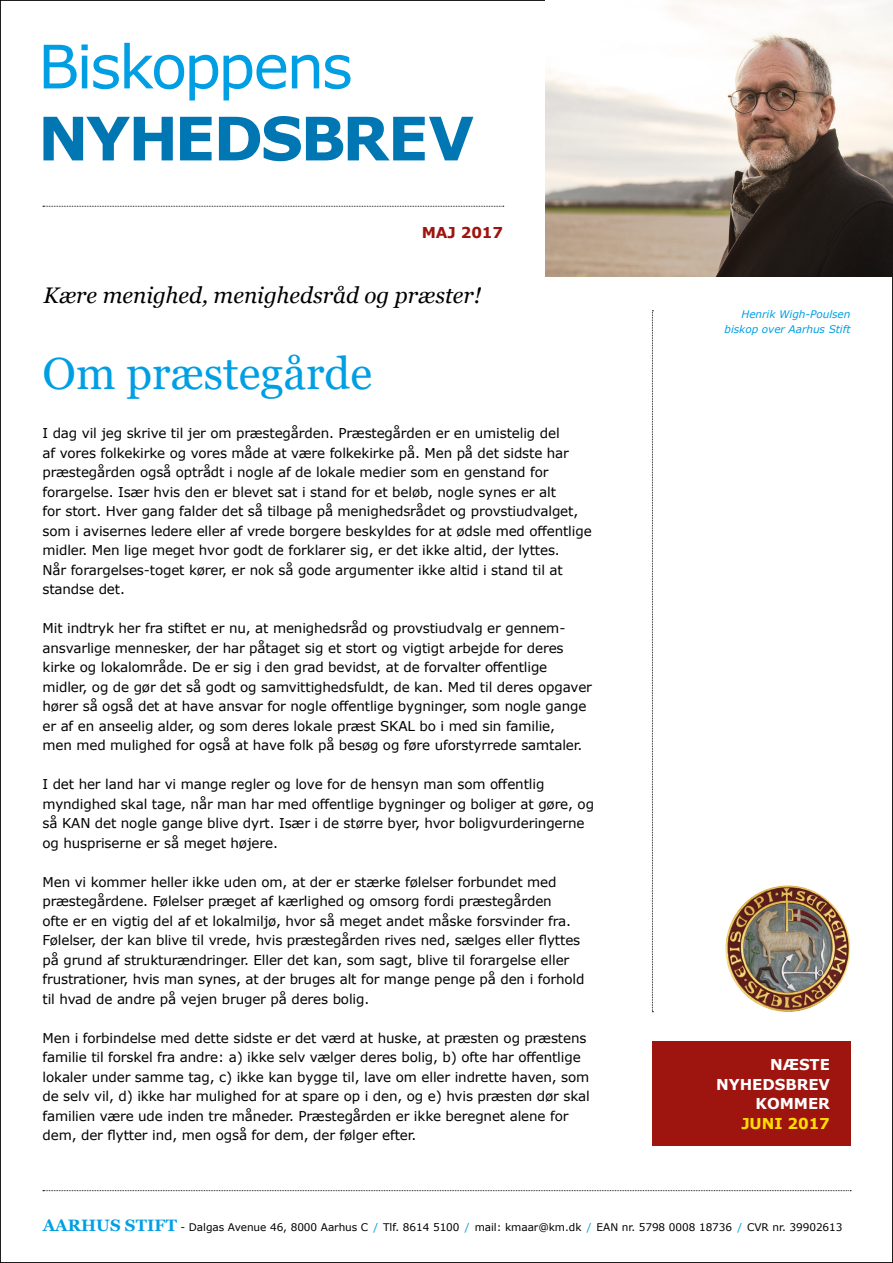
<style>
.page{position:relative;width:893px;height:1263px;background:#fff}
.page>*{position:absolute;margin:0;border:0;box-sizing:border-box;transform-origin:0 0}
.t1{font:60px "Verdana";letter-spacing:-.045em;color:#009fe3}
.t2{font:700 60px "Verdana";letter-spacing:-.045em;color:#0077b3}
.t3{font:45px "Georgia";color:#009fe3}
.t4{font:italic 22.5px "Georgia";color:#000}
.t5{font:700 15px/19.5px "Verdana";letter-spacing:-.005em;color:#fff;text-align:right}
.t6{font:700 15px "Verdana";letter-spacing:-.005em;color:#fd0}
.t7{font:700 15px "Verdana";letter-spacing:-.005em;color:#9e1510}
.t8{font:13.5px/19.5px "Verdana";letter-spacing:-.01em;color:#000}
.t9{font:10.5px "Verdana";letter-spacing:-.005em;color:#000}
.t10{font:italic 10.5px/15px "Verdana";letter-spacing:-.005em;color:#009fe3;text-align:right}
.s1{font-family:"Georgia";font-weight:700;font-size:16.5px;color:#009fe3}
.s2{color:#009fe3}
</style>
<div class="page">
<svg style="left:43px;top:1190px;width:808px;height:1px"></svg>
<img style="left:546px;top:0;width:347px;height:276px">
<svg style="left:652px;top:310px;width:1px;height:702px"></svg>
<img style="left:725px;top:885px;width:125px;height:127px;border-radius:50%">
<div style="left:652px;top:1042px;width:198px;height:104px;background:#9e1510"></div>
<svg style="left:43px;top:206px;width:461px;height:1px"></svg>
<h1 class="t1" style="left:38px;top:28px;width:317px">Biskoppens</h1>
<h1 class="t2" style="left:38px;top:100px;width:438px">NYHEDSBREV</h1>
<p class="t7" style="left:422px;top:223px;width:83px">MAJ 2017</p>
<h3 class="t4" style="left:43px;top:283px;width:439px">Kære menighed, menighedsråd og præster!</h3>
<h2 class="t3" style="left:43px;top:348px;width:331px">Om præstegårde</h2>
<p class="t8" style="left:43px;top:423px;width:551px">I dag vil jeg skrive til jer om præstegården. Præstegården er en umistelig del<br>af vores folkekirke og vores måde at være folkekirke på. Men på det sidste har præstegården også optrådt i nogle af de lokale medier som en genstand for forargelse. Især hvis den er blevet sat i stand for et beløb, nogle synes er alt<br>for stort. Hver gang falder det så tilbage på menighedsrådet og provstiudvalget, som i avisernes ledere eller af vrede borgere beskyldes for at ødsle med offentlige midler. Men lige meget hvor godt de forklarer sig, er det ikke altid, der lyttes.<br>Når forargelses-toget kører, er nok så gode argumenter ikke altid i stand til at standse det.</p>
<p class="t8" style="left:43px;top:618px;width:551px">Mit indtryk her fra stiftet er nu, at menighedsråd og provstiudvalg er gennem&shy;ansvarlige mennesker, der har påtaget sig et stort og vigtigt arbejde for deres kirke og lokalområde. De er sig i den grad bevidst, at de forvalter offentlige midler, og de gør det så godt og samvittighedsfuldt, de kan. Med til deres opgaver hører så også det at have ansvar for nogle offentlige bygninger, som nogle gange er af en anseelig alder, og som deres lokale præst SKAL bo i med sin familie,<br>men med mulighed for også at have folk på besøg og føre uforstyrrede samtaler.</p>
<p class="t8" style="left:43px;top:774px;width:553px">I det her land har vi mange regler og love for de hensyn man som offentlig myndighed skal tage, når man har med offentlige bygninger og boliger at gøre, og så KAN det nogle gange blive dyrt. Især i de større byer, hvor boligvurderingerne og huspriserne er så meget højere.</p>
<p class="t8" style="left:43px;top:872px;width:544px">Men vi kommer heller ikke uden om, at der er stærke følelser forbundet med præstegårdene. Følelser præget af kærlighed og omsorg fordi præstegården<br>ofte er en vigtig del af et lokalmiljø, hvor så meget andet måske forsvinder fra.<br>Følelser, der kan blive til vrede, hvis præstegården rives ned, sælges eller flyttes på grund af strukturændringer. Eller det kan, som sagt, blive til forargelse eller frustrationer, hvis man synes, at der bruges alt for mange penge på den i forhold til hvad de andre på vejen bruger på deres bolig.</p>
<p class="t8" style="left:43px;top:1028px;width:549px">Men i forbindelse med dette sidste er det værd at huske, at præsten og præstens familie til forskel fra andre: a) ikke selv vælger deres bolig, b) ofte har offentlige lokaler under samme tag, c) ikke kan bygge til, lave om eller indrette haven, som de selv vil, d) ikke har mulighed for at spare op i den, og e) hvis præsten dør skal familien være ude inden tre måneder. Præstegården er ikke beregnet alene for dem, der flytter ind, men også for dem, der følger efter.</p>
<p class="t10" style="left:725px;top:307px;width:127px">Henrik Wigh-Poulsen biskop over Aarhus Stift</p>
<p class="t5" style="left:716px;top:1054px;width:115px">NÆSTE<br>NYHEDSBREV<br>KOMMER</p>
<p class="t6" style="left:741px;top:1114px;width:90px">JUNI 2017</p>
<p class="t9" style="left:43px;top:1220px;width:801px"><span class="s1">AARHUS STIFT</span> - Dalgas Avenue 46, 8000 Aarhus C <span class="s2">/</span> Tlf. 8614 5100 <span class="s2">/</span> mail: kmaar@km.dk <span class="s2">/</span> EAN nr. 5798 0008 18736 <span class="s2">/</span> CVR nr. 39902613</p>
</div>
